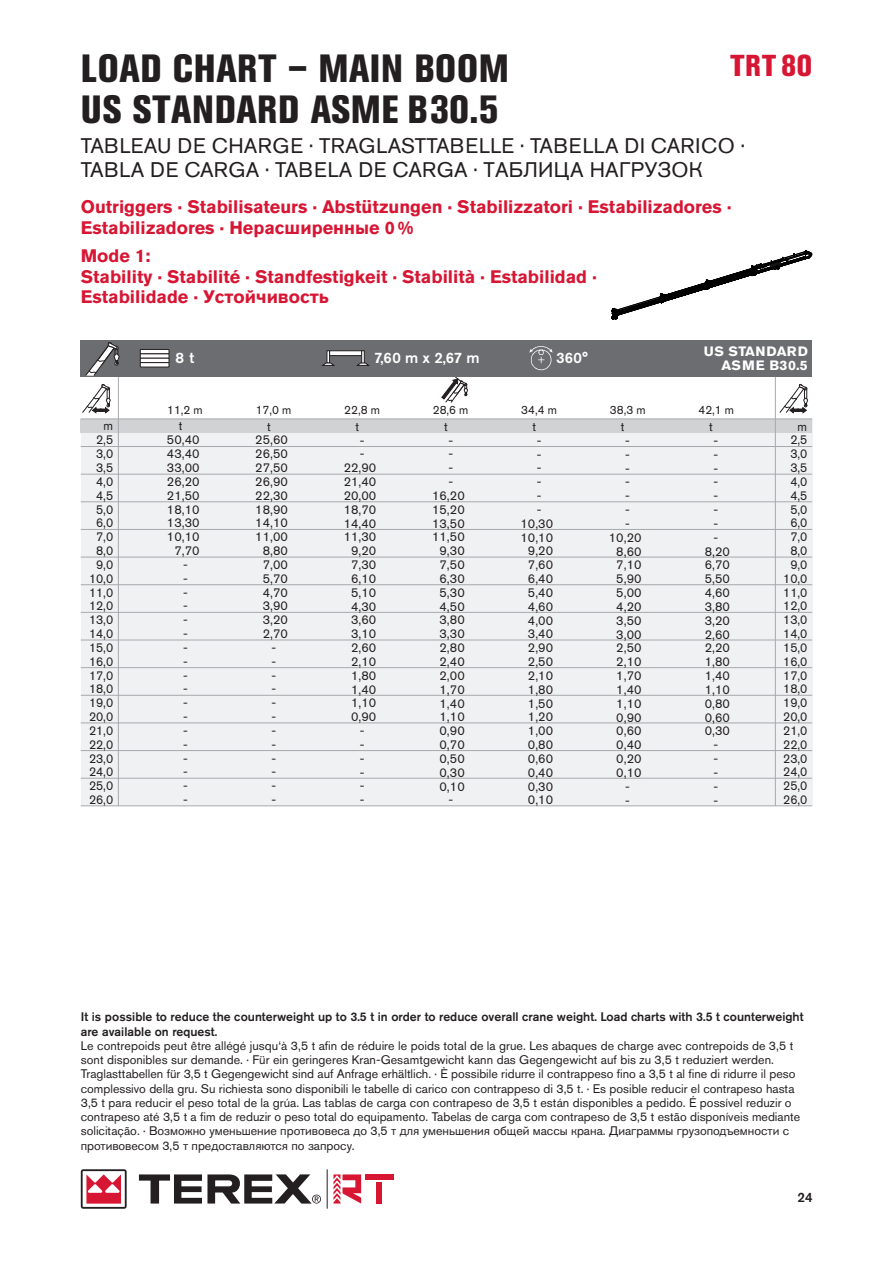
<style>
.page{position:relative;width:893px;height:1263px;background:#fff}
.page>*{position:absolute;margin:0;border:0;box-sizing:border-box;transform-origin:0 0}
.t1{font:800 condensed 39px "Akzidenz Grotesk Pro";letter-spacing:.015em;color:#231f20}
.t2{font:800 condensed 30px "Akzidenz Grotesk Pro";color:#d71634}
.t3{font:21px/24px "Akzidenz Grotesk Pro";letter-spacing:.01em;color:#231f20}
.t4{font:700 18px/20.2px "Akzidenz Grotesk Pro";color:#d71634}
.t5{font:500 15px "Akzidenz Grotesk Pro";letter-spacing:.02em;color:#fff}
.t6{font:700 13.5px/14px "Akzidenz Grotesk Pro";letter-spacing:.025em;color:#fff;text-align:right}
.t7{font:500 13.5px "Akzidenz Grotesk Pro";color:#231f20}
.t8{font:12.75px/13.8px "Akzidenz Grotesk Pro";color:#231f20;text-align:center}
.t9{font:12.3px/14.2px "Akzidenz Grotesk Pro";color:#231f20}
.t10{font:500 12.3px/14.2px "Akzidenz Grotesk Pro";color:#231f20}
.t11{font:12px "Akzidenz Grotesk Pro";letter-spacing:-.005em;color:#231f20}
</style>
<div class="page">
<svg style="left:81px;top:1169px;width:46px;height:40px"></svg>
<svg style="left:139px;top:1174px;width:182px;height:29px"></svg>
<hr style="left:327px;top:1169px;width:1px;height:39px;background:#231f20">
<div style="left:376px;top:1182px;width:6px;height:21px;background:#d71634"></div>
<div style="left:365px;top:1174px;width:28px;height:6px;background:#d71634"></div>
<svg style="left:333px;top:1174px;width:28px;height:29px"></svg>
<svg style="left:612px;top:250px;width:200px;height:70px"></svg>
<div style="left:81px;top:419px;width:731px;height:387px;background:#f0f1f2"></div>
<div style="left:81px;top:419px;width:731px;height:14px;background:#d1d2d4"></div>
<hr style="left:81px;top:446px;width:731px;height:1px;background:#a8a9ad">
<hr style="left:81px;top:418px;width:731px;height:1px;background:#a8a9ad">
<hr style="left:81px;top:376px;width:731px;height:1px;background:#a8a9ad">
<hr style="left:81px;top:474px;width:731px;height:1px;background:#a8a9ad">
<hr style="left:81px;top:501px;width:731px;height:1px;background:#a8a9ad">
<hr style="left:81px;top:529px;width:731px;height:1px;background:#a8a9ad">
<hr style="left:81px;top:557px;width:731px;height:1px;background:#a8a9ad">
<hr style="left:81px;top:584px;width:731px;height:1px;background:#a8a9ad">
<hr style="left:81px;top:612px;width:731px;height:1px;background:#a8a9ad">
<hr style="left:81px;top:640px;width:731px;height:1px;background:#a8a9ad">
<hr style="left:81px;top:667px;width:731px;height:1px;background:#a8a9ad">
<hr style="left:81px;top:695px;width:731px;height:1px;background:#a8a9ad">
<hr style="left:81px;top:722px;width:731px;height:1px;background:#a8a9ad">
<hr style="left:81px;top:750px;width:731px;height:1px;background:#a8a9ad">
<hr style="left:81px;top:778px;width:731px;height:1px;background:#a8a9ad">
<hr style="left:81px;top:805px;width:731px;height:1px;background:#a8a9ad">
<svg style="left:82px;top:384px;width:29px;height:29px"></svg>
<svg style="left:779px;top:384px;width:29px;height:29px"></svg>
<hr style="left:118px;top:376px;width:1px;height:430px;background:#a8a9ad">
<hr style="left:775px;top:376px;width:1px;height:430px;background:#a8a9ad">
<svg style="left:441px;top:377px;width:27px;height:26px"></svg>
<div style="left:81px;top:340px;width:731px;height:36px;background:#6c6d70"></div>
<svg style="left:322px;top:350px;width:48px;height:16px"></svg>
<div style="left:140px;top:349px;width:29px;height:5px;background:#fff"></div>
<div style="left:140px;top:349px;width:29px;height:5px;border:1px solid #231f20"></div>
<div style="left:140px;top:354px;width:29px;height:4px;border:1px solid #231f20"></div>
<div style="left:140px;top:358px;width:29px;height:5px;background:#fff"></div>
<div style="left:140px;top:358px;width:29px;height:5px;border:1px solid #231f20"></div>
<hr style="left:140px;top:363px;width:29px;height:4px;background:#fff">
<div style="left:140px;top:362px;width:29px;height:5px;border:1px solid #231f20"></div>
<img style="left:529px;top:346px;width:24px;height:25px">
<svg style="left:85px;top:342px;width:34px;height:34px"></svg>
<h1 class="t1" style="left:81px;top:44px;width:429px">LOAD CHART – MAIN BOOM</h1>
<h2 class="t2" style="left:730px;top:46px;width:84px">TRT 80</h2>
<h1 class="t1" style="left:81px;top:84px;width:419px">US STANDARD ASME B30.5</h1>
<h3 class="t3" style="left:81px;top:134px;width:665px">TABLEAU DE CHARGE · TRAGLASTTABELLE · TABELLA DI CARICO ·<br>TABLA DE CARGA · TABELA DE CARGA · TАБЛИЦА НАГРУЗОК</h3>
<h3 class="t4" style="left:81px;top:197px;width:652px">Outriggers · Stabilisateurs · Abstützungen · Stabilizzatori · Estabilizadores ·<br>Estabilizadores · Нерасширенные 0 %</h3>
<h3 class="t4" style="left:81px;top:246px;width:517px">Mode 1:<br>Stability · Stabilité · Standfestigkeit · Stabilità · Estabilidad ·<br>Estabilidade · Устойчивость</h3>
<p class="t5" style="left:175px;top:348px;width:20px">8 t</p>
<p class="t5" style="left:374px;top:348px;width:107px">7,60 m x 2,67 m</p>
<p class="t5" style="left:556px;top:348px;width:33px">360°</p>
<p class="t6" style="left:704px;top:345px;width:106px">US STANDARD<br>ASME B30.5</p>
<p class="t11" style="left:167px;top:402px;width:37px">11,2 m</p>
<p class="t11" style="left:256px;top:402px;width:37px">17,0 m</p>
<p class="t11" style="left:344px;top:402px;width:37px">22,8 m</p>
<p class="t11" style="left:433px;top:402px;width:37px">28,6 m</p>
<p class="t11" style="left:521px;top:402px;width:37px">34,4 m</p>
<p class="t11" style="left:610px;top:402px;width:37px">38,3 m</p>
<p class="t11" style="left:698px;top:402px;width:37px">42,1 m</p>
<p class="t8" style="left:167px;top:419px;width:34px">t<br>50,40<br>43,40<br>33,00<br>26,20<br>21,50<br>18,10<br>13,30<br>10,10<br>7,70 -<br>-<br>-<br>-<br>-<br>-<br>-<br>-<br>-<br>-<br>-<br>-<br>-<br>-<br>-<br>-<br>-<br>-</p>
<p class="t8" style="left:255px;top:419px;width:34px">t<br>25,60<br>26,50<br>27,50<br>26,90<br>22,30<br>18,90<br>14,10<br>11,00<br>8,80<br>7,00<br>5,70<br>4,70<br>3,90<br>3,20<br>2,70 -<br>-<br>-<br>-<br>-<br>-<br>-<br>-<br>-<br>-<br>-<br>-</p>
<p class="t8" style="left:356px;top:419px;width:5px">t</p>
<p class="t8" style="left:444px;top:419px;width:5px">t</p>
<p class="t8" style="left:432px;top:433px;width:34px">-<br>-<br>-<br>-<br>16,20<br>15,20<br>13,50<br>11,50<br>9,30<br>7,50<br>6,30<br>5,30<br>4,50<br>3,80<br>3,30<br>2,80<br>2,40<br>2,00<br>1,70<br>1,40<br>1,10<br>0,90<br>0,70<br>0,50<br>0,30<br>0,10 -</p>
<p class="t8" style="left:532px;top:419px;width:5px">t</p>
<p class="t8" style="left:520px;top:433px;width:34px">-<br>-<br>-<br>-<br>-<br>-<br>10,30<br>10,10<br>9,20<br>7,60<br>6,40<br>5,40<br>4,60<br>4,00<br>3,40<br>2,90<br>2,50<br>2,10<br>1,80<br>1,50<br>1,20<br>1,00<br>0,80<br>0,60<br>0,40<br>0,30<br>0,10</p>
<p class="t8" style="left:621px;top:420px;width:5px">t</p>
<p class="t8" style="left:609px;top:433px;width:34px">-<br>-<br>-<br>-<br>-<br>-<br>-<br>10,20<br>8,60<br>7,10<br>5,90<br>5,00<br>4,20<br>3,50<br>3,00<br>2,50<br>2,10<br>1,70<br>1,40<br>1,10<br>0,90<br>0,60<br>0,40<br>0,20<br>0,10 -<br>-</p>
<p class="t8" style="left:709px;top:420px;width:5px">t</p>
<p class="t8" style="left:705px;top:433px;width:27px">-<br>-<br>-<br>-<br>-<br>-<br>-<br>-<br>8,20<br>6,70<br>5,50<br>4,60<br>3,80<br>3,20<br>2,60<br>2,20<br>1,80<br>1,40<br>1,10<br>0,80<br>0,60<br>0,30 -<br>-<br>-<br>-<br>-</p>
<p class="t8" style="left:89px;top:419px;width:26px;text-align:right">m<br>2,5<br>3,0<br>3,5<br>4,0<br>4,5<br>5,0<br>6,0<br>7,0<br>8,0<br>9,0<br>10,0<br>11,0<br>12,0<br>13,0<br>14,0<br>15,0<br>16,0<br>17,0<br>18,0<br>19,0<br>20,0<br>21,0<br>22,0<br>23,0<br>24,0<br>25,0<br>26,0</p>
<p class="t8" style="left:783px;top:419px;width:26px;text-align:right">m<br>2,5<br>3,0<br>3,5<br>4,0<br>4,5<br>5,0<br>6,0<br>7,0<br>8,0<br>9,0<br>10,0<br>11,0<br>12,0<br>13,0<br>14,0<br>15,0<br>16,0<br>17,0<br>18,0<br>19,0<br>20,0<br>21,0<br>22,0<br>23,0<br>24,0<br>25,0<br>26,0</p>
<p class="t8" style="left:344px;top:433px;width:34px">-<br>-<br>22,90<br>21,40<br>20,00<br>18,70<br>14,40<br>11,30<br>9,20<br>7,30<br>6,10<br>5,10<br>4,30<br>3,60<br>3,10<br>2,60<br>2,10<br>1,80<br>1,40<br>1,10<br>0,90 -<br>-<br>-<br>-<br>-<br>-</p>
<p class="t10" style="left:81px;top:1010px;width:724px">It is possible to reduce the counterweight up to 3.5 t in order to reduce overall crane weight. Load charts with 3.5 t counterweight are available on request.</p>
<p class="t9" style="left:81px;top:1038px;width:721px">Le contrepoids peut être allégé jusqu‘à 3,5 t afin de réduire le poids total de la grue. Les abaques de charge avec contrepoids de 3,5 t sont disponibles sur demande. · Für ein geringeres Kran-Gesamtgewicht kann das Gegengewicht auf bis zu 3,5 t reduziert werden.<br>Traglasttabellen für 3,5 t Gegengewicht sind auf Anfrage erhältlich. · È possibile ridurre il contrappeso fino a 3,5 t al fine di ridurre il peso complessivo della gru. Su richiesta sono disponibili le tabelle di carico con contrappeso di 3,5 t. · Es posible reducir el contrapeso hasta 3,5 t para reducir el peso total de la grúa. Las tablas de carga con contrapeso de 3,5 t están disponibles a pedido. É possível reduzir o contrapeso até 3,5 t a fim de reduzir o peso total do equipamento. Tabelas de carga com contrapeso de 3,5 t estão disponíveis mediante solicitação. · Возможно уменьшение противовеса до 3,5 т для уменьшения общей массы крана. Диаграммы грузоподъемности с противовесом 3,5 т предоставляются по запросу.</p>
<p class="t7" style="left:798px;top:1189px;width:17px">24</p>
</div>
